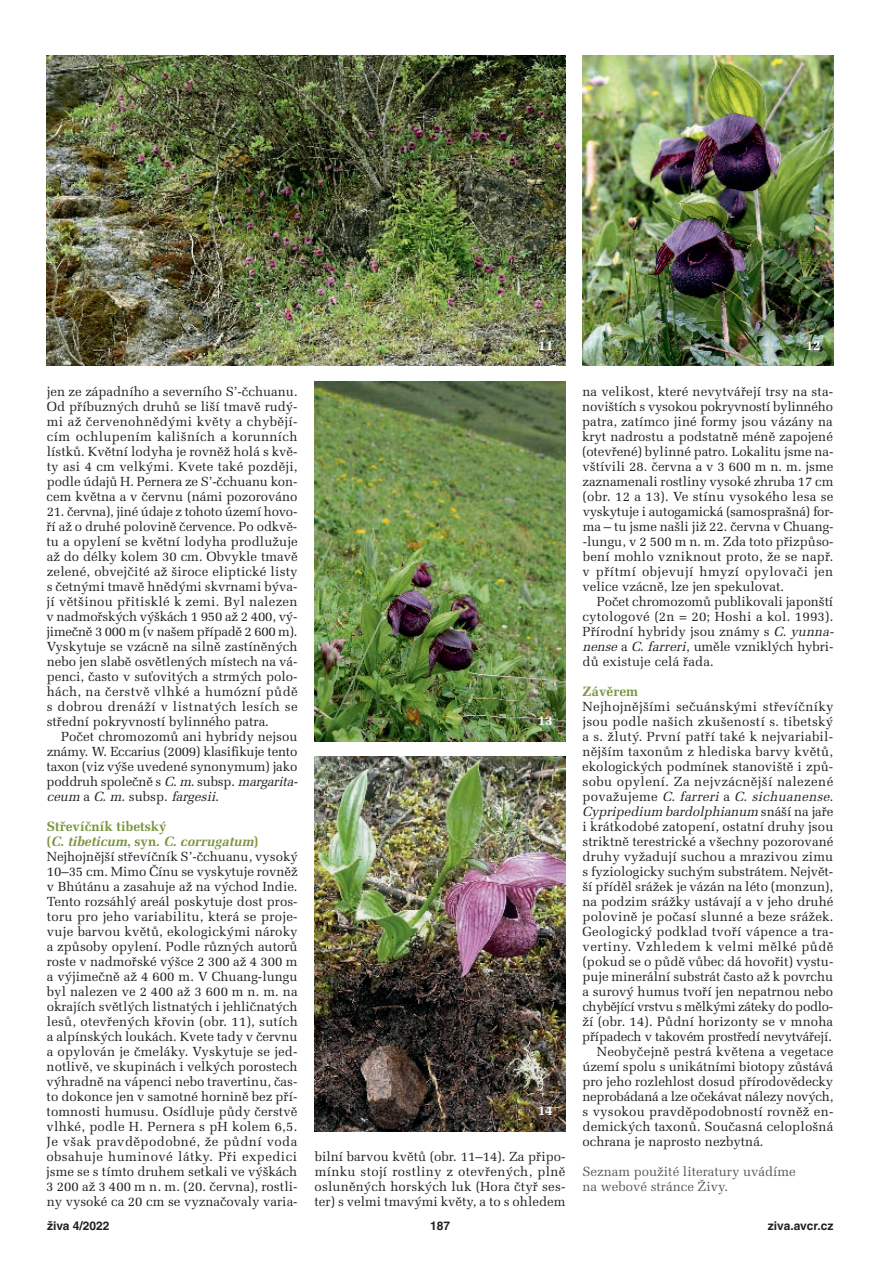
<style>
.page{position:relative;width:893px;height:1263px;background:#fff}
.page>*{position:absolute;margin:0;border:0;box-sizing:border-box;transform-origin:0 0}
.t1{font:700 13.5px/15px "Melior CE";letter-spacing:.005em;color:#7b9540}
.t2{font:700 13.5px "Melior CE";color:#fff}
.t3{font:13.2px/15px "Melior CE";color:#231f20;text-align:justify}
.t4{font:13.2px "Melior CE";letter-spacing:.02em;color:#231f20}
.t5{font:italic 13.2px "Melior CE";color:#231f20}
.t6{font:13.2px/15px "Melior CE";color:#57585a}
.t7{font:13.2px "Melior CE";letter-spacing:-.02em;color:#231f20}
.t8{font:13.2px "Melior CE";letter-spacing:-.025em;color:#231f20}
.t9{font:13.2px "Melior CE";letter-spacing:.03em;color:#231f20}
.t10{font:13.2px "Melior CE";letter-spacing:.035em;color:#231f20}
.t11{font:700 12px "Helvetica CE";color:#231f20}
.s1{font-style:italic}
.s2{font-style:normal}
</style>
<div class="page">
<img style="left:47px;top:55px;width:519px;height:311px">
<img style="left:583px;top:55px;width:250px;height:311px">
<img style="left:315px;top:382px;width:251px;height:359px">
<img style="left:315px;top:756px;width:251px;height:375px">
<p class="t3" style="left:47px;top:386px;width:252px">jen ze západního a severního S’-čchuanu.<br>Od příbuzných druhů se liší tmavě rudý&shy;mi až červenohnědými květy a chybějí&shy;cím ochlupením kališních a korunních lístků. Květní lodyha je rovněž holá s kvě&shy;ty asi 4 cm velkými. Kvete také později, podle údajů H. Pernera ze S’-čchuanu kon&shy;cem května a v červnu (námi pozorováno</p>
<p class="t3" style="left:46px;top:506px;width:253px">21. června), jiné údaje z tohoto území hovo&shy;ří až o druhé polovině července. Po odkvě - tu a opylení se květní lodyha prodlužuje až do délky kolem 30 cm. Obvykle tmavě zelené, obvejčité až široce eliptické listy s četnými tmavě hnědými skvrnami býva&shy;jí většinou přitisklé k zemi. Byl nalezen v nadmořských výškách 1 950 až 2 400, vý - jimečně 3 000 m (v našem případě 2 600 m).<br>Vyskytuje se vzácně na silně zastíněných nebo jen slabě osvětlených místech na vá - penci, často v suťovitých a strmých polo&shy;hách, na čerstvě vlhké a humózní půdě s dobrou drenáží v listnatých lesích se střední pokryvností bylinného patra.</p>
<p class="t3" style="left:47px;top:731px;width:255px;text-align:left;text-indent:15px">Počet chromozomů ani hybridy nejsou známy. W. Eccarius (2009) klasifikuje tento taxon (viz výše uvedené synonymum) jako poddruh společně s <span class="s1">C.m.</span>subsp. <span class="s1">margarita - ceum</span> a <span class="s1">C. m.</span> s u b s p . <span class="s1">fargesii</span>.</p>
<p class="t1" style="left:47px;top:821px;width:213px">Střevíčník tibetský<br>( <span class="s1">C. tibeticum</span>, s y n . <span class="s1">C. corrugatum</span>)</p>
<p class="t3" style="left:46px;top:851px;width:253px">Nejhojnější střevíčník S’-čchuanu, vysoký 10–35 cm. Mimo Čínu se vyskytuje rovněž v Bhútánu a zasahuje až na východ Indie.<br>Tento rozsáhlý areál poskytuje dost pros - toru pro jeho variabilitu, která se proje - vuje barvou květů, ekologickými nároky a způsoby opylení. Podle různých autorů roste v nadmořské výšce 2 300 až 4 300 m a výjimečně až 4 600 m. V Chuang-lungu byl nalezen ve 2 400 až 3 600 m n. m. na okrajích světlých listnatých i jehličnatých lesů, otevřených křovin (obr. 11), sutích a alpínských loukách. Kvete tady v červnu a opylován je čmeláky. Vyskytuje se jed&shy;notlivě, ve skupinách i velkých porostech výhradně na vápenci nebo travertinu, čas&shy;to dokonce jen v samotné hornině bez pří&shy;tomnosti humusu. Osídluje půdy čerstvě vlhké, podle H. Pernera s pH kolem 6,5.<br>Je však pravděpodobné, že půdní voda obsahuje huminové látky. Při expedici jsme se s tímto druhem setkali ve výškách 3 200 až 3 400 m n. m. (20. června), rostli - ny vysoké ca 20 cm se vyznačovaly varia-</p>
<p class="t2" style="left:538px;top:340px;width:17px">11</p>
<p class="t2" style="left:806px;top:340px;width:17px">12</p>
<p class="t2" style="left:538px;top:716px;width:17px">13</p>
<p class="t2" style="left:538px;top:1105px;width:17px">14</p>
<p class="t3" style="left:315px;top:1151px;width:253px">bilní barvou květů (obr. 11–14). Za připo&shy;mínku stojí rostliny z otevřených, plně osluněných horských luk (Hora čtyř ses&shy;ter) s velmi tmavými květy, a to s ohledem</p>
<p class="t3" style="left:582px;top:386px;width:253px">na velikost, které nevytvářejí trsy na sta&shy;novištích s vysokou pokryvností bylinného patra, zatímco jiné formy jsou vázány na kryt nadrostu a podstatně méně zapojené (otevřené) bylinné patro. Lokalitu jsme na - vštívili 28. června a v 3 600 m n. m. jsme zaznamenali rostliny vysoké zhruba 17 cm (obr. 12 a 13). Ve stínu vysokého lesa se vyskytuje i autogamická (samosprašná) for&shy;ma – tu jsme našli již 22. června v Chuang--lungu, v 2 500 m n. m. Zda toto přizpůso - bení mohlo vzniknout proto, že se např. v přítmí objevují hmyzí opylovači jen velice vzácně, lze jen spekulovat.</p>
<p class="t3" style="left:582px;top:596px;width:255px;text-align:left;text-indent:14px">Počet chromozomů publikovali japonští cytologové (2n = 20; Hoshi a kol. 1993).<br>Přírodní hybridy jsou známy s <span class="s1">C. yunna&shy;nense</span>a <span class="s1">C. farreri</span>, uměle vzniklých hybri&shy;dů existuje celá řada.</p>
<p class="t1" style="left:583px;top:686px;width:57px">Závěrem</p>
<p class="t4" style="left:583px;top:702px;width:252px">Nejhojnějšími sečuánskými střevíčníky</p>
<p class="t4" style="left:582px;top:717px;width:252px">jsou podle našich zkušeností s. tibetský</p>
<p class="t4" style="left:582px;top:732px;width:252px">a s. žlutý. První patří také k nejvariabil-</p>
<p class="t4" style="left:582px;top:747px;width:252px">nějším taxonům z hlediska barvy květů,</p>
<p class="t3" style="left:582px;top:761px;width:252px">ekologických podmínek stanoviště i způ-</p>
<p class="t9" style="left:582px;top:777px;width:252px">sobu opylení. Za nejvzácnější nalezené</p>
<p class="t5" style="left:582px;top:792px;width:253px"><span class="s2">p o v a ž u j e m e</span> C. farreri <span class="s2">a</span> C. sichuanense<span class="s2">.</span></p>
<p class="t5" style="left:583px;top:807px;width:252px">Cypripedium bardolphianum <span class="s2">s n á š í n a j a ř e</span></p>
<p class="t3" style="left:583px;top:821px;width:252px">i krátkodobé zatopení, ostatní druhy jsou</p>
<p class="t3" style="left:582px;top:836px;width:252px">striktně terestrické a všechny pozorované</p>
<p class="t3" style="left:582px;top:851px;width:252px">druhy vyžadují suchou a mrazivou zimu</p>
<p class="t3" style="left:582px;top:866px;width:252px">s fyziologicky suchým substrátem. Největ-</p>
<p class="t3" style="left:582px;top:881px;width:252px">ší příděl srážek je vázán na léto (monzun),</p>
<p class="t3" style="left:582px;top:896px;width:252px">na podzim srážky ustávají a v jeho druhé</p>
<p class="t3" style="left:582px;top:911px;width:252px">polovině je počasí slunné a beze srážek.</p>
<p class="t4" style="left:582px;top:927px;width:252px">Geologický podklad tvoří vápence a tra-</p>
<p class="t10" style="left:583px;top:942px;width:252px">vertiny. Vzhledem k velmi mělké půdě</p>
<p class="t3" style="left:583px;top:956px;width:252px">(pokud se o půdě vůbec dá hovořit) vystu-</p>
<p class="t3" style="left:583px;top:971px;width:252px">puje minerální substrát často až k povrchu</p>
<p class="t3" style="left:582px;top:986px;width:252px">a surový humus tvoří jen nepatrnou nebo</p>
<p class="t8" style="left:582px;top:1002px;width:252px">chybějící vrstvu s mělkými záteky do podlo -</p>
<p class="t3" style="left:582px;top:1016px;width:252px">ží (obr. 14). Půdní horizonty se v mnoha</p>
<p class="t7" style="left:582px;top:1032px;width:251px">případech v takovém prostředí nevytvářejí.</p>
<p class="t4" style="left:597px;top:1047px;width:238px">Neobyčejně pestrá květena a vegetace</p>
<p class="t3" style="left:582px;top:1061px;width:252px">území spolu s unikátními biotopy zůstává</p>
<p class="t3" style="left:582px;top:1076px;width:252px">pro jeho rozlehlost dosud přírodovědecky</p>
<p class="t3" style="left:582px;top:1091px;width:253px">neprobádaná a lze očekávat nálezy nových,</p>
<p class="t4" style="left:583px;top:1107px;width:252px">s vysokou pravděpodobností rovněž en -</p>
<p class="t3" style="left:582px;top:1121px;width:252px">demických taxonů. Současná celoplošná</p>
<p class="t3" style="left:582px;top:1136px;width:183px">ochrana je naprosto nezbytná.</p>
<p class="t6" style="left:582px;top:1166px;width:215px">Seznam použité literatury uvádíme na webové stránce Živy.</p>
<p class="t11" style="left:47px;top:1221px;width:64px">živa 4/2022</p>
<p class="t11" style="left:430px;top:1221px;width:22px">187</p>
<p class="t11" style="left:768px;top:1221px;width:67px">ziva.avcr.cz</p>
</div>
